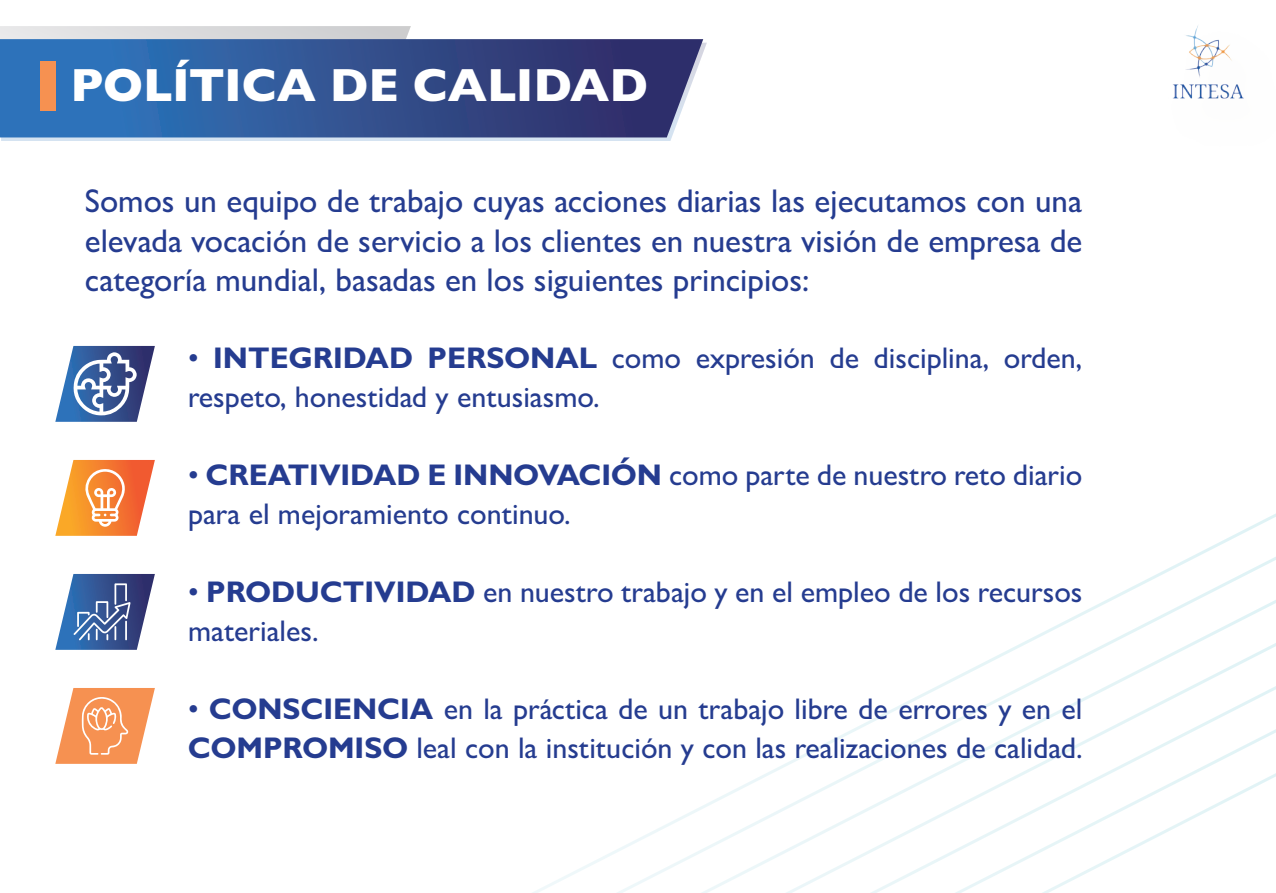
<style>
.page{position:relative;width:1276px;height:893px;background:#fff}
.page>*{position:absolute;margin:0;border:0;box-sizing:border-box;transform-origin:0 0}
.t1{font:800 47.1px "Gill Sans";color:#fff}
.t2{font:500 33px/39.6px "Gill Sans";color:#253c90;text-align:justify}
.t3{font:500 30px/39px "Gill Sans";color:#253c90}
.s1{font-weight:700}
</style>
<div class="page">
<svg style="left:0;top:26px;width:411px;height:13px;background:#dadadb"></svg>
<svg style="left:1px;top:43px;width:706px;height:98px"></svg>
<svg style="left:0;top:39px;width:703px;height:98px;background:#355695"></svg>
<div style="left:41px;top:61px;width:15px;height:50px;background:#f69151"></div>
<svg style="left:532px;top:513px;width:744px;height:380px"></svg>
<svg style="left:55px;top:346px;width:100px;height:76px"></svg>
<svg style="left:55px;top:460px;width:100px;height:76px"></svg>
<svg style="left:55px;top:574px;width:100px;height:76px"></svg>
<svg style="left:55px;top:688px;width:100px;height:76px"></svg>
<img style="left:1173px;top:26px;width:71px;height:73px">
<h1 class="t1" style="left:70px;top:57px;width:579px">POLÍTICA DE CALIDAD</h1>
<p class="t2" style="left:85px;top:181px;width:999px">Somos un equipo de trabajo cuyas acciones diarias las ejecutamos con una elevada vocación de servicio a los clientes en nuestra visión de empresa de categoría mundial, basadas en los siguientes principios:</p>
<p class="t3" style="left:188px;top:338px;width:896px">• <span class="s1">INTEGRIDAD PERSONAL</span> como expresión de disciplina, orden, respeto, honestidad y entusiasmo.</p>
<p class="t3" style="left:188px;top:455px;width:895px">• <span class="s1">CREATIVIDAD E INNOVACIÓN</span> como parte de nuestro reto diario para el mejoramiento continuo.</p>
<p class="t3" style="left:188px;top:572px;width:896px">• <span class="s1">PRODUCTIVIDAD</span> en nuestro trabajo y en el empleo de los recursos materiales.</p>
<p class="t3" style="left:188px;top:689px;width:896px">• <span class="s1">CONSCIENCIA</span> en la práctica de un trabajo libre de errores y en el<br><span class="s1">COMPROMISO</span> leal con la institución y con las realizaciones de calidad.</p>
</div>
